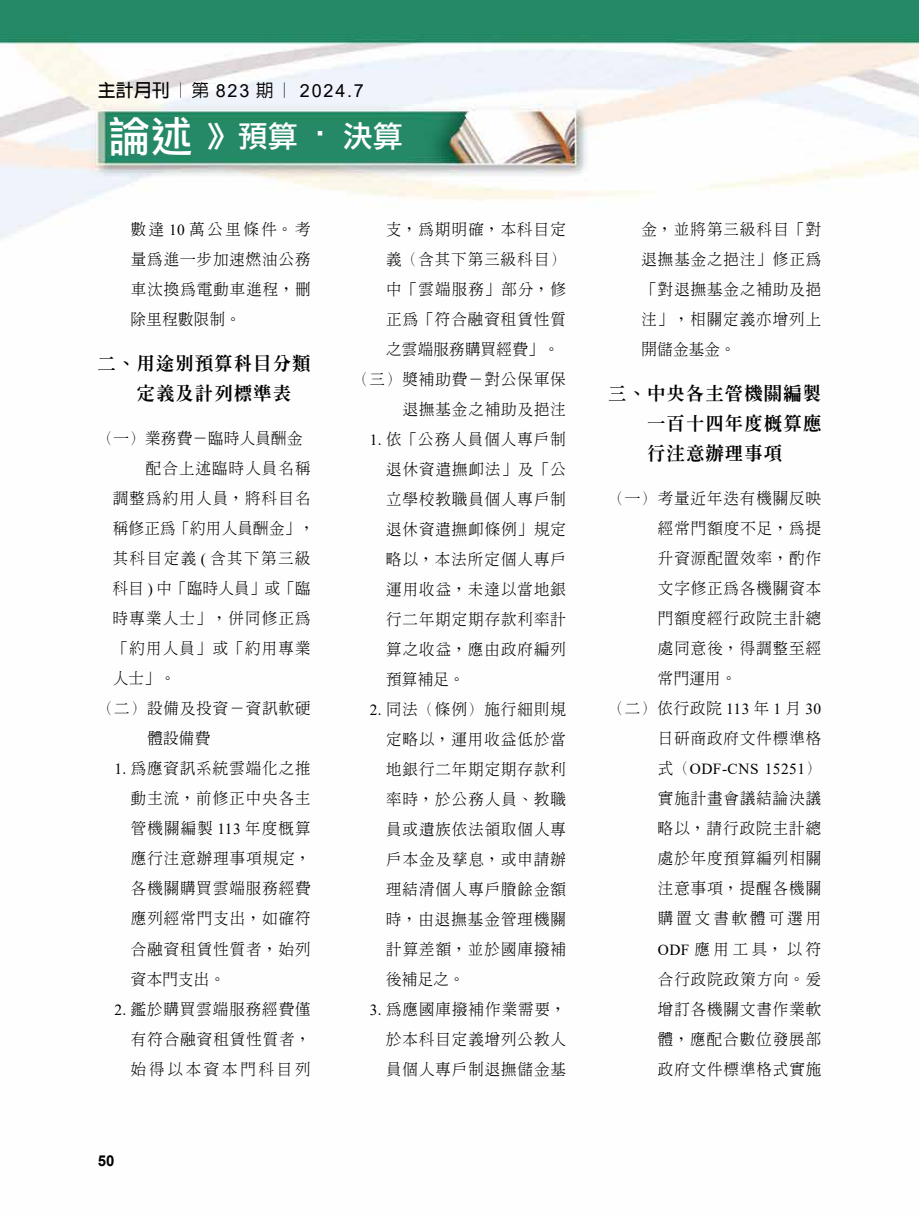
<style>
.page{position:relative;width:919px;height:1217px;background:#fff}
.page>*{position:absolute;margin:0;border:0;box-sizing:border-box;transform-origin:0 0}
.t1{font:30px "DF Li Hei Md WIN BF";color:#fff}
.t2{font:800 18px/30px "Inn Ming";letter-spacing:.08em;color:#000}
.t3{font:18px "Arial";letter-spacing:.1em;color:#000}
.t4{font:300 15.3px/30px "Inn Ming";letter-spacing:.075em;color:#000;text-align:justify}
.t5{font:300 15.3px "Inn Ming";letter-spacing:.025em;color:#000}
.t6{font:15.3px "Times New Roman";letter-spacing:.035em;color:#000}
.t7{font:300 15.3px "Inn Ming";letter-spacing:.105em;color:#000}
.t8{font:700 15px "Arial";color:#000}
.s1{font-family:"Lin Gothic";font-weight:700}
.s2{font-family:"Lin Gothic";font-weight:500}
.s3{font-size:42px}
.s4{font-family:"Times New Roman";font-weight:400}
.s5{font-family:"Inn Ming";font-weight:300}
</style>
<div class="page">
<img style="left:0;top:0;width:918px;height:239px">
<p class="t3" style="left:98px;top:78px;width:267px"><span class="s1">主計月刊</span><span class="s2">︱第</span> 823 <span class="s2">期︱</span> 2024.7</p>
<h1 class="t1" style="left:109px;top:121px;width:296px"><span class="s3">論述</span> 》預算 ‧ 決算</h1>
<p class="t4" style="left:131px;top:214px;width:181px">數達 <span class="s4">10</span> 萬公里條件。考量為進一步加速燃油公務車汰換為電動車進程，刪除里程數限制。</p>
<p class="t2" style="left:137px;top:348px;width:175px;text-indent:-39px">二、用途別預算科目分類定義及計列標準表</p>
<p class="t5" style="left:98px;top:430px;width:206px">（一）業務費－臨時人員酬金</p>
<p class="t4" style="left:146px;top:453px;width:166px">配合上述臨時人員名稱</p>
<p class="t4" style="left:113px;top:483px;width:199px">調整為約用人員，將科目名</p>
<p class="t5" style="left:113px;top:520px;width:203px">稱修正為「約用人員酬金」，</p>
<p class="t7" style="left:113px;top:550px;width:199px">其科目定義 <span class="s4">(</span> 含其下第三級</p>
<p class="t4" style="left:113px;top:573px;width:199px">科目 <span class="s4">)</span> 中「臨時人員」或「臨</p>
<p class="t4" style="left:113px;top:603px;width:199px">時專業人士」，併同修正為</p>
<p class="t4" style="left:113px;top:633px;width:199px">「約用人員」或「約用專業</p>
<p class="t4" style="left:113px;top:663px;width:64px">人士」。</p>
<p class="t4" style="left:98px;top:693px;width:214px">（二）設備及投資－資訊軟硬</p>
<p class="t4" style="left:147px;top:723px;width:64px">體設備費</p>
<p class="t4" style="left:131px;top:753px;width:181px;text-indent:-16px"><span class="s4">1.</span> 為應資訊系統雲端化之推動主流，前修正中央各主管機關編製 <span class="s4">113</span> 年度概算應行注意辦理事項規定，各機關購買雲端服務經費應列經常門支出，如確符合融資租賃性質者，始列資本門支出。</p>
<p class="t4" style="left:131px;top:993px;width:181px;text-indent:-16px"><span class="s4">2.</span> 鑑於購買雲端服務經費僅有符合融資租賃性質者，始得以本資本門科目列</p>
<p class="t8" style="left:98px;top:1149px;width:18px">50</p>
<p class="t4" style="left:386px;top:214px;width:181px">支，為期明確，本科目定</p>
<p class="t4" style="left:386px;top:244px;width:181px">義（含其下第三級科目）</p>
<p class="t4" style="left:386px;top:274px;width:181px">中「雲端服務」部分，修</p>
<p class="t4" style="left:386px;top:304px;width:181px">正為「符合融資租賃性質</p>
<p class="t5" style="left:386px;top:341px;width:174px">之雲端服務購買經費」。</p>
<p class="t4" style="left:353px;top:364px;width:214px">（三）獎補助費－對公保軍保</p>
<p class="t4" style="left:402px;top:394px;width:165px">退撫基金之補助及挹注</p>
<p class="t4" style="left:386px;top:424px;width:181px;text-indent:-16px"><span class="s4">1.</span> 依「公務人員個人專戶制退休資遣撫卹法」及「公立學校教職員個人專戶制退休資遣撫卹條例」規定略以，本法所定個人專戶運用收益，未達以當地銀行二年期定期存款利率計算之收益，應由政府編列預算補足。</p>
<p class="t4" style="left:386px;top:694px;width:181px;text-indent:-16px"><span class="s4">2.</span> 同法（條例）施行細則規定略以，運用收益低於當地銀行二年期定期存款利率時，於公務人員、教職員或遺族依法領取個人專戶本金及孳息，或申請辦理結清個人專戶賸餘金額時，由退撫基金管理機關計算差額，並於國庫撥補後補足之。</p>
<p class="t4" style="left:386px;top:994px;width:181px;text-indent:-16px"><span class="s4">3.</span> 為應國庫撥補作業需要，於本科目定義增列公教人員個人專戶制退撫儲金基</p>
<p class="t4" style="left:641px;top:214px;width:181px">金，並將第三級科目「對退撫基金之挹注」修正為「對退撫基金之補助及挹注」，相關定義亦增列上開儲金基金。</p>
<p class="t2" style="left:647px;top:378px;width:175px;text-align:justify;text-indent:-39px">三、中央各主管機關編製一百十四年度概算應行注意辦理事項</p>
<p class="t4" style="left:608px;top:483px;width:214px">（一）考量近年迭有機關反映</p>
<p class="t4" style="left:658px;top:513px;width:165px">經常門額度不足，為提</p>
<p class="t4" style="left:658px;top:543px;width:165px">升資源配置效率，酌作</p>
<p class="t4" style="left:658px;top:573px;width:165px">文字修正為各機關資本</p>
<p class="t4" style="left:658px;top:603px;width:165px">門額度經行政院主計總</p>
<p class="t4" style="left:658px;top:633px;width:165px">處同意後，得調整至經</p>
<p class="t4" style="left:658px;top:663px;width:80px">常門運用。</p>
<p class="t4" style="left:608px;top:693px;width:214px">（二）依行政院 <span class="s4">113</span> 年 <span class="s4">1</span> 月 <span class="s4">30</span></p>
<p class="t4" style="left:658px;top:723px;width:165px">日研商政府文件標準格</p>
<p class="t6" style="left:658px;top:758px;width:165px"><span class="s5">式（</span>ODF-CNS 15251<span class="s5">）</span></p>
<p class="t4" style="left:658px;top:783px;width:165px">實施計畫會議結論決議略以，請行政院主計總處於年度預算編列相關注意事項，提醒各機關購置文書軟體可選用<span class="s4">ODF</span>應用工具，以符合行政院政策方向。爰增訂各機關文書作業軟體，應配合數位發展部政府文件標準格式實施</p>
</div>
